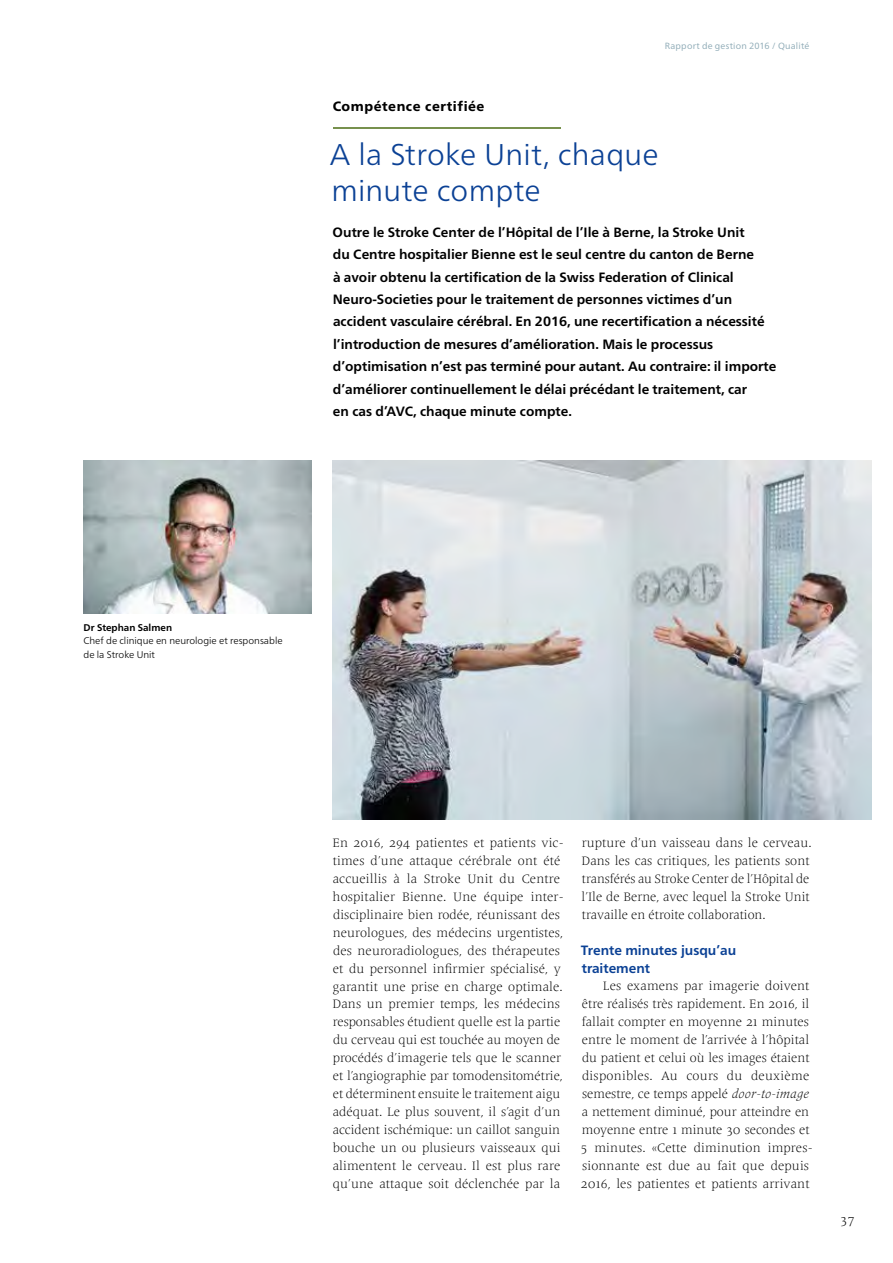
<style>
.page{position:relative;width:893px;height:1263px;background:#fff}
.page>*{position:absolute;margin:0;border:0;box-sizing:border-box;transform-origin:0 0}
.t1{font:300 30px/35.8px "Frutiger Neue W01";letter-spacing:.01em;color:#0b4195}
.t2{font:700 13.5px/22.5px "Frutiger Neue W01";color:#000}
.t3{font:700 13.5px/18px "Frutiger Neue W01";color:#0b4195}
.t4{font:800 13.5px "Frutiger Neue W01";letter-spacing:.04em;color:#000}
.t5{font:13.5px "Frutiger Serif Light 8";color:#000}
.t6{font:12.75px/18px "Frutiger Serif Light 8";letter-spacing:.005em;color:#000}
.t7{font:300 9.75px/13.5px "Frutiger Neue W01";color:#000}
.t8{font:700 9.75px "Frutiger Neue W01";color:#000}
.t9{font:9px "Frutiger Neue W01";letter-spacing:.02em;color:#8eaab6}
.s1{font-family:"Frutiger Serif Light Italic 2"}
</style>
<div class="page">
<img style="left:84px;top:461px;width:227px;height:153px">
<hr style="left:333px;top:127px;width:227px;height:2px;background:#77914d">
<img style="left:333px;top:461px;width:539px;height:359px">
<p class="t4" style="left:333px;top:98px;width:153px">Compétence certifiée</p>
<p class="t9" style="left:665px;top:41px;width:146px">Rapport de gestion 2016 / Qualité</p>
<h1 class="t1" style="left:330px;top:136px;width:330px">A la Stroke Unit, chaque minute compte</h1>
<p class="t2" style="left:333px;top:221px;width:445px">Outre le Stroke Center de l’Hôpital de l’Ile à Berne, la Stroke Unit<br>du Centre hospitalier Bienne est le seul centre du canton de Berne<br>à avoir obtenu la certification de la Swiss Federation of Clinical Neuro-Societies pour le traitement de personnes victimes d’un accident vasculaire cérébral. En 2016, une recertification a nécessité l’introduction de mesures d’amélioration. Mais le processus d’optimisation n’est pas terminé pour autant. Au contraire: il importe d’améliorer continuellement le délai précédant le traitement, car<br>en cas d’AVC, chaque minute compte.</p>
<p class="t8" style="left:84px;top:621px;width:90px">Dr Stephan Salmen</p>
<p class="t7" style="left:84px;top:634px;width:201px">Chef de clinique en neurologie et responsable de la Stroke Unit</p>
<p class="t6" style="left:332px;top:834px;width:233px">En 2016, 294 patientes et patients vic&shy;times d’une attaque cérébrale ont été accueillis à la Stroke Unit du Centre hospitalier Bienne. Une équipe inter&shy;disciplinaire bien rodée, réunissant des neurologues, des médecins urgentistes, des neuroradiologues, des thérapeutes et du personnel infirmier spécialisé, y garantit une prise en charge optimale.<br>Dans un premier temps, les médecins responsables étudient quelle est la partie du cerveau qui est touchée au moyen de procédés d’imagerie tels que le scanner et l’angiographie par tomodensitométrie, et déterminent ensuite le traitement aigu adéquat. Le plus souvent, il s’agit d’un accident ischémique: un caillot sanguin bouche un ou plusieurs vaisseaux qui alimentent le cerveau. Il est plus rare qu’une attaque soit déclenchée par la</p>
<p class="t6" style="left:582px;top:834px;width:232px">rupture d’un vaisseau dans le cerveau.<br>Dans les cas critiques, les patients sont transférés au Stroke Center de l’Hôpital de l’Ile de Berne, avec lequel la Stroke Unit travaille en étroite collaboration.</p>
<p class="t3" style="left:581px;top:941px;width:157px">Trente minutes jusqu’au traitement</p>
<p class="t6" style="left:581px;top:977px;width:233px;text-indent:22px">Les examens par imagerie doivent être réalisés très rapidement. En 2016, il fallait compter en moyenne 21 minutes entre le moment de l’arrivée à l’hôpital du patient et celui où les images étaient disponibles. Au cours du deuxième semestre, ce temps appelé <span class="s1">door-to-image </span>a nettement diminué, pour atteindre en moyenne entre 1 minute 30 secondes et 5 minutes. «Cette diminution impres&shy;sionnante est due au fait que depuis 2016, les patientes et patients arrivant</p>
<p class="t5" style="left:840px;top:1211px;width:16px">37</p>
</div>
